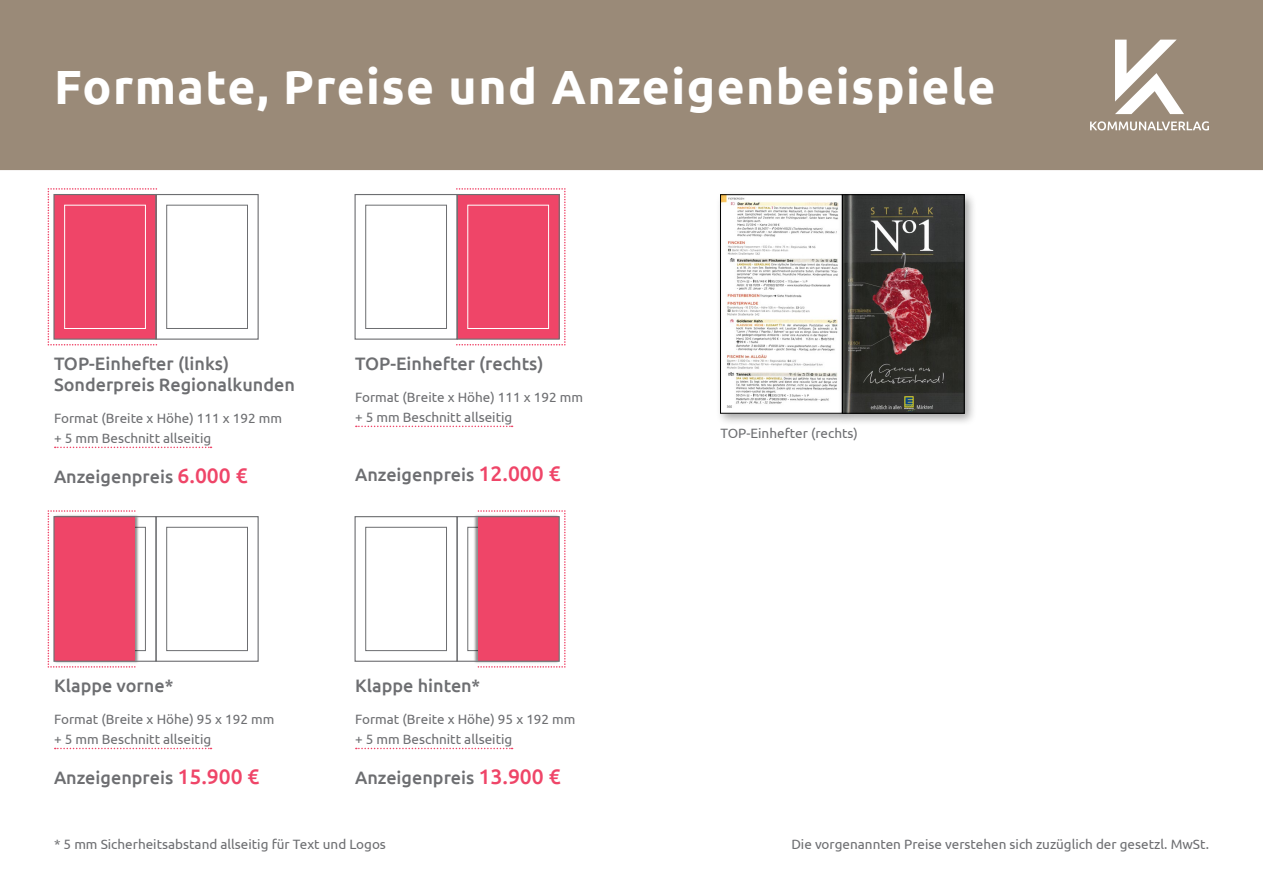
<style>
.page{position:relative;width:1263px;height:893px;background:#fff}
.page>*{position:absolute;margin:0;border:0;box-sizing:border-box;transform-origin:0 0}
.t1{font:700 48px "Ubuntu";letter-spacing:.03em;color:#fff}
.t2{font:500 18px/21px "Ubuntu";color:#6d6e71}
.t3{font:13.5px/19.5px "Ubuntu";color:#6d6e71}
.s1{font-size:21px;color:#ef4568}
</style>
<div class="page">
<div style="left:0;top:0;width:1263px;height:170px;background:#9a8a78"></div>
<svg style="left:1115px;top:40px;width:69px;height:74px"></svg>
<svg style="left:1090px;top:121px;width:119px;height:9px"></svg>
<svg style="left:55px;top:447px;width:156px;height:1px"></svg>
<svg style="left:356px;top:426px;width:157px;height:1px"></svg>
<svg style="left:55px;top:748px;width:156px;height:1px"></svg>
<svg style="left:356px;top:748px;width:157px;height:1px"></svg>
<div style="left:166px;top:205px;width:82px;height:124px;border:1px solid #6d6e71"></div>
<div style="left:155px;top:194px;width:104px;height:146px;border:1px solid #6d6e71"></div>
<svg style="left:48px;top:188px;width:109px;height:157px;background:#ec5e7b"></svg>
<div style="left:365px;top:205px;width:82px;height:124px;border:1px solid #6d6e71"></div>
<div style="left:354px;top:194px;width:104px;height:146px;border:1px solid #6d6e71"></div>
<svg style="left:456px;top:188px;width:110px;height:157px;background:#ed607d"></svg>
<div style="left:64px;top:527px;width:82px;height:124px;border:1px solid #6d6e71"></div>
<div style="left:166px;top:527px;width:82px;height:124px;border:1px solid #6d6e71"></div>
<img style="left:136px;top:515px;width:5px;height:148px">
<div style="left:155px;top:516px;width:104px;height:146px;border:1px solid #6d6e71"></div>
<svg style="left:48px;top:510px;width:88px;height:158px;background:#ec5c7a"></svg>
<div style="left:365px;top:527px;width:82px;height:124px;border:1px solid #6d6e71"></div>
<img style="left:473px;top:515px;width:5px;height:148px">
<div style="left:354px;top:516px;width:104px;height:146px;border:1px solid #6d6e71"></div>
<svg style="left:478px;top:510px;width:88px;height:158px;background:#ed5c7a"></svg>
<div style="left:716px;top:190px;width:139px;height:236px;background:#000;opacity:.35"></div>
<img style="left:722px;top:197px;width:116px;height:214px">
<div style="left:720px;top:195px;width:122px;height:218px;border:1px solid #000"></div>
<div style="left:838px;top:190px;width:139px;height:236px;background:#000;opacity:.35"></div>
<svg style="left:844px;top:197px;width:118px;height:214px;background:#473a38"></svg>
<div style="left:842px;top:195px;width:122px;height:218px;border:1px solid #000"></div>
<h1 class="t1" style="left:54px;top:58px;width:943px">Formate, Preise und Anzeigenbeispiele</h1>
<h2 class="t2" style="left:54px;top:353px;width:242px">TOP-Einhefter (links)<br>Sonderpreis Regionalkunden</h2>
<p class="t3" style="left:54px;top:408px;width:230px">Format (Breite x Höhe) 111 x 192 mm + 5 mm Beschnitt allseitig</p>
<h2 class="t2" style="left:54px;top:465px;width:195px">Anzeigenpreis <span class="s1">6.000 €</span></h2>
<h2 class="t2" style="left:355px;top:353px;width:190px">TOP-Einhefter (rechts)</h2>
<p class="t3" style="left:355px;top:387px;width:230px">Format (Breite x Höhe) 111 x 192 mm + 5 mm Beschnitt allseitig</p>
<h2 class="t2" style="left:355px;top:464px;width:207px">Anzeigenpreis <span class="s1">12.000 €</span></h2>
<h2 class="t2" style="left:54px;top:675px;width:121px">Klappe vorne*</h2>
<p class="t3" style="left:54px;top:709px;width:222px">Format (Breite x Höhe) 95 x 192 mm + 5 mm Beschnitt allseitig</p>
<h2 class="t2" style="left:54px;top:766px;width:207px">Anzeigenpreis <span class="s1">15.900 €</span></h2>
<h2 class="t2" style="left:355px;top:675px;width:127px">Klappe hinten*</h2>
<p class="t3" style="left:355px;top:709px;width:222px">Format (Breite x Höhe) 95 x 192 mm + 5 mm Beschnitt allseitig</p>
<h2 class="t2" style="left:355px;top:766px;width:207px">Anzeigenpreis <span class="s1">13.900 €</span></h2>
<p class="t3" style="left:720px;top:423px;width:139px">TOP-Einhefter (rechts)</p>
<p class="t3" style="left:54px;top:834px;width:333px">* 5 mm Sicherheitsabstand allseitig für Text und Logos</p>
<p class="t3" style="left:791px;top:834px;width:419px">Die vorgenannten Preise verstehen sich zuzüglich der gesetzl. MwSt.</p>
</div>
